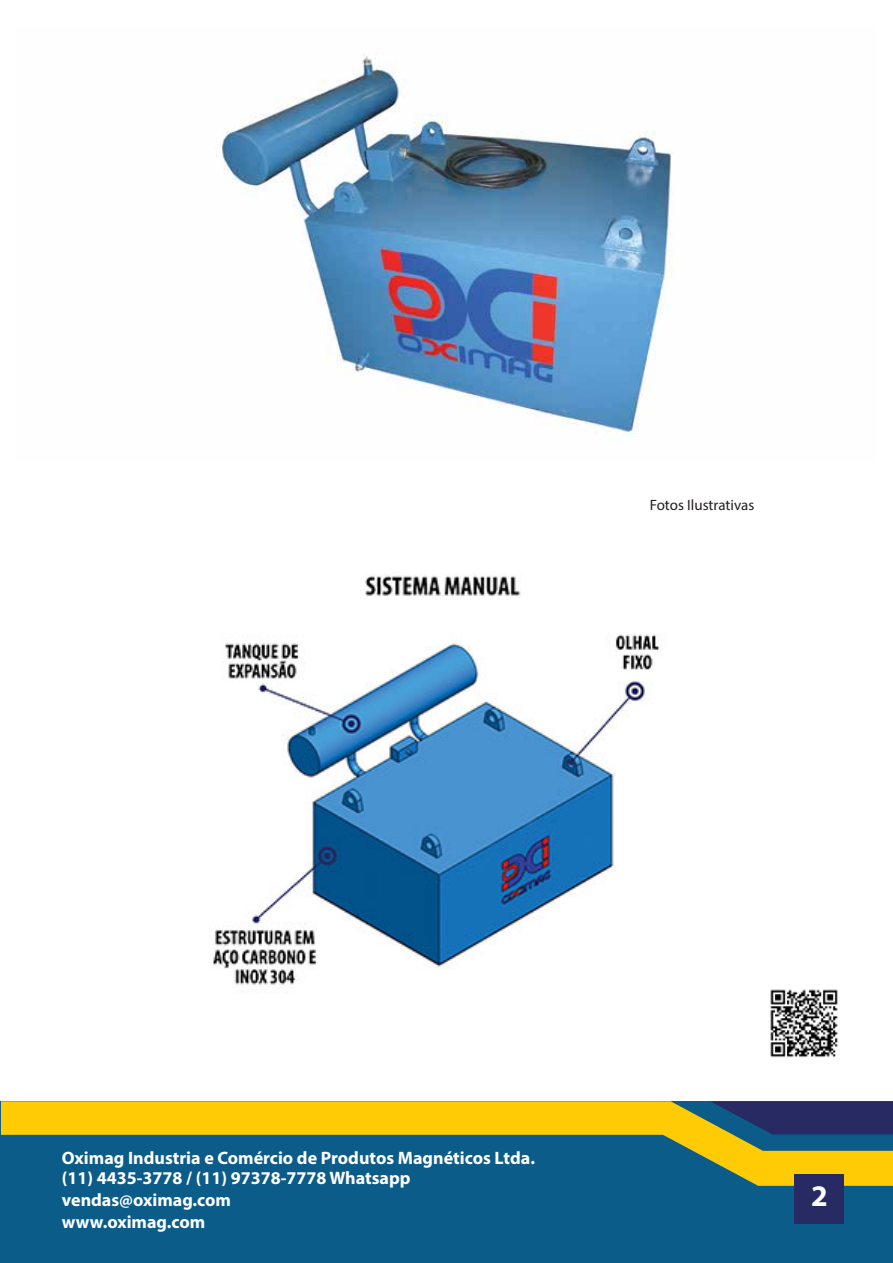
<style>
.page{position:relative;width:893px;height:1263px;background:#fff}
.page>*{position:absolute;margin:0;border:0;box-sizing:border-box;transform-origin:0 0}
.t1{font:700 30px "Myriad Pro";color:#fff}
.t2{font:700 18px/21.3px "Myriad Pro";color:#fff}
.t3{font:15px "Myriad Pro";color:#231f20}
</style>
<div class="page">
<img style="left:212px;top:575px;width:448px;height:410px">
<div style="left:1px;top:1101px;width:892px;height:162px;background:#0c5c8a"></div>
<svg style="left:1px;top:1101px;width:892px;height:85px"></svg>
<div style="left:794px;top:1174px;width:50px;height:49px;background:#272a63"></div>
<img style="left:770px;top:989px;width:68px;height:69px">
<img style="left:216px;top:53px;width:456px;height:389px">
<p class="t3" style="left:650px;top:495px;width:106px">Fotos Ilustrativas</p>
<p class="t2" style="left:62px;top:1146px;width:475px">Oximag Industria e Comércio de Produtos Magnéticos Ltda. (11) 4435-3778 / (11) 97378-7778 Whatsapp vendas@oximag.com<br>www.oximag.com</p>
<h1 class="t1" style="left:811px;top:1176px;width:18px">2</h1>
</div>
